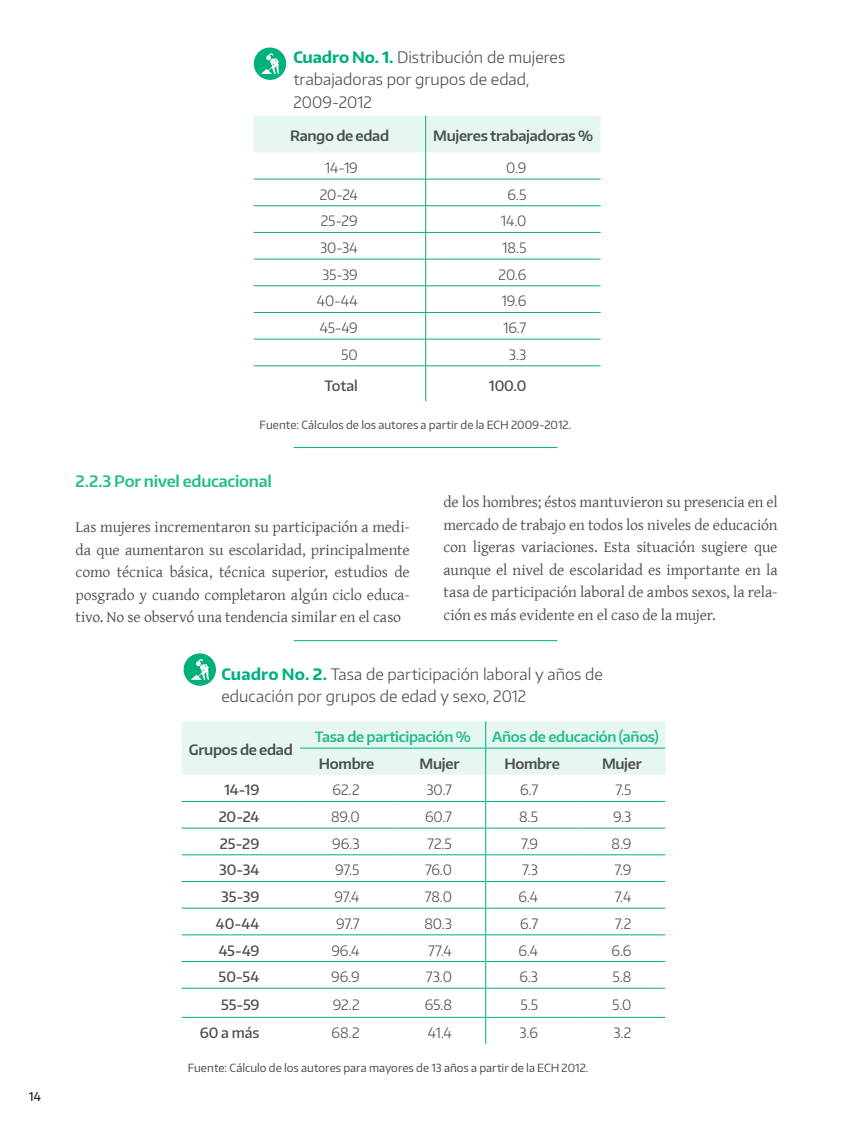
<style>
.page{position:relative;width:864px;height:1134px;background:#fff}
.page>*{position:absolute;margin:0;border:0;box-sizing:border-box;transform-origin:0 0}
.t1{font:15.75px/22.5px "Gentium Basic";letter-spacing:-.01em;color:#4d4d4f;text-align:justify}
.t2{font:300 15.75px/22.5px "Encode Sans Normal";letter-spacing:.005em;color:#4d4d4f}
.t3{font:600 15.75px "Encode Sans Normal";letter-spacing:-.015em;color:#26bc90}
.t4{font:300 14.25px "Encode Sans Normal";letter-spacing:-.01em;color:#4d4d4f}
.t5{font:600 14.25px "Encode Sans Normal";letter-spacing:-.02em;color:#4d4d4f}
.t6{font:500 14.25px "Encode Sans Normal";letter-spacing:-.01em;color:#4d4d4f}
.t7{font:600 14.25px "Encode Sans Normal";letter-spacing:-.02em;color:#26bc90}
.t8{font:12px "Encode Sans Normal";color:#000}
.t9{font:11.25px "Encode Sans Normal";color:#4d4d4f}
.s1{font-weight:700;color:#00b07d}
</style>
<div class="page">
<svg style="left:254px;top:116px;width:347px;height:250px"></svg>
<hr style="left:425px;top:366px;width:1px;height:35px;background:#00b07d">
<hr style="left:254px;top:179px;width:172px;height:1px;background:#00b07d">
<hr style="left:426px;top:179px;width:175px;height:1px;background:#00b07d">
<hr style="left:254px;top:205px;width:172px;height:1px;background:#00b07d">
<hr style="left:426px;top:205px;width:175px;height:1px;background:#00b07d">
<hr style="left:254px;top:232px;width:172px;height:1px;background:#00b07d">
<hr style="left:426px;top:232px;width:175px;height:1px;background:#00b07d">
<hr style="left:254px;top:259px;width:172px;height:1px;background:#00b07d">
<hr style="left:426px;top:259px;width:175px;height:1px;background:#00b07d">
<hr style="left:254px;top:286px;width:172px;height:1px;background:#00b07d">
<hr style="left:426px;top:286px;width:175px;height:1px;background:#00b07d">
<hr style="left:254px;top:312px;width:172px;height:1px;background:#00b07d">
<hr style="left:426px;top:312px;width:175px;height:1px;background:#00b07d">
<hr style="left:254px;top:339px;width:172px;height:1px;background:#00b07d">
<hr style="left:426px;top:339px;width:175px;height:1px;background:#00b07d">
<hr style="left:254px;top:366px;width:172px;height:1px;background:#00b07d">
<hr style="left:426px;top:366px;width:175px;height:1px;background:#00b07d">
<div style="left:254px;top:48px;width:32px;height:32px;background:#00b07d;border-radius:50%"></div>
<svg style="left:261px;top:53px;width:18px;height:21px"></svg>
<svg style="left:182px;top:721px;width:483px;height:323px"></svg>
<hr style="left:300px;top:748px;width:93px;height:1px;background:#00b07d">
<hr style="left:393px;top:748px;width:93px;height:1px;background:#00b07d">
<hr style="left:486px;top:748px;width:93px;height:1px;background:#00b07d">
<hr style="left:579px;top:748px;width:86px;height:1px;background:#00b07d">
<hr style="left:182px;top:1017px;width:118px;height:1px;background:#00b07d">
<hr style="left:300px;top:1017px;width:93px;height:1px;background:#00b07d">
<hr style="left:393px;top:1017px;width:93px;height:1px;background:#00b07d">
<hr style="left:486px;top:1017px;width:93px;height:1px;background:#00b07d">
<hr style="left:579px;top:1017px;width:86px;height:1px;background:#00b07d">
<div style="left:184px;top:653px;width:32px;height:33px;background:#00b07d;border-radius:50%"></div>
<svg style="left:191px;top:659px;width:18px;height:21px"></svg>
<hr style="left:294px;top:640px;width:263px;height:1px;background:#00b07d">
<hr style="left:294px;top:447px;width:263px;height:1px;background:#00b07d">
<p class="t8" style="left:29px;top:1089px;width:14px">14</p>
<p class="t2" style="left:293px;top:45px;width:273px"><span class="s1">Cuadro No. 1.</span> Distribución de mujeres trabajadoras por grupos de edad,<br>2009-2012</p>
<p class="t5" style="left:290px;top:127px;width:101px">Rango de edad</p>
<p class="t5" style="left:433px;top:127px;width:161px">Mujeres trabajadoras %</p>
<p class="t4" style="left:325px;top:158px;width:34px">14-19</p>
<p class="t4" style="left:506px;top:158px;width:22px">0.9</p>
<p class="t4" style="left:320px;top:185px;width:40px">20-24</p>
<p class="t4" style="left:508px;top:185px;width:20px">6.5</p>
<p class="t4" style="left:321px;top:212px;width:39px">25-29</p>
<p class="t4" style="left:501px;top:212px;width:27px">14.0</p>
<p class="t4" style="left:320px;top:238px;width:39px">30-34</p>
<p class="t4" style="left:502px;top:238px;width:26px">18.5</p>
<p class="t4" style="left:322px;top:265px;width:37px">35-39</p>
<p class="t4" style="left:499px;top:265px;width:29px">20.6</p>
<p class="t4" style="left:317px;top:292px;width:43px">40-44</p>
<p class="t4" style="left:502px;top:292px;width:26px">19.6</p>
<p class="t4" style="left:320px;top:318px;width:39px">45-49</p>
<p class="t4" style="left:503px;top:318px;width:25px">16.7</p>
<p class="t4" style="left:341px;top:345px;width:18px">50</p>
<p class="t4" style="left:509px;top:345px;width:19px">3.3</p>
<p class="t6" style="left:324px;top:376px;width:35px">Total</p>
<p class="t6" style="left:489px;top:376px;width:39px">100.0</p>
<p class="t9" style="left:260px;top:417px;width:313px">Fuente: Cálculos de los autores a partir de la ECH 2009-2012.</p>
<p class="t3" style="left:76px;top:471px;width:198px">2.2.3 Por nivel educacional</p>
<p class="t1" style="left:76px;top:515px;width:336px">Las mujeres incrementaron su participación a medi&shy;da que aumentaron su escolaridad, principalmente como técnica básica, técnica superior, estudios de posgrado y cuando completaron algún ciclo educa&shy;tivo. No se observó una tendencia similar en el caso</p>
<p class="t1" style="left:443px;top:490px;width:336px">de los hombres; éstos mantuvieron su presencia en el mercado de trabajo en todos los niveles de educación con ligeras variaciones. Esta situación sugiere que aunque el nivel de escolaridad es importante en la tasa de participación laboral de ambos sexos, la rela&shy;ción es más evidente en el caso de la mujer.</p>
<p class="t2" style="left:221px;top:662px;width:383px"><span class="s1">Cuadro No. 2.</span> Tasa de participación laboral y años de educación por grupos de edad y sexo, 2012</p>
<p class="t5" style="left:189px;top:741px;width:106px">Grupos de edad</p>
<p class="t7" style="left:315px;top:727px;width:158px">Tasa de participación %</p>
<p class="t7" style="left:492px;top:727px;width:168px">Años de educación (años)</p>
<p class="t5" style="left:319px;top:754px;width:57px">Hombre</p>
<p class="t5" style="left:420px;top:754px;width:41px">Mujer</p>
<p class="t5" style="left:504px;top:754px;width:57px">Hombre</p>
<p class="t5" style="left:602px;top:754px;width:41px">Mujer</p>
<p class="t6" style="left:224px;top:781px;width:37px">14-19</p>
<p class="t4" style="left:333px;top:781px;width:29px">62.2</p>
<p class="t4" style="left:426px;top:781px;width:27px">30.7</p>
<p class="t4" style="left:520px;top:781px;width:19px">6.7</p>
<p class="t4" style="left:615px;top:781px;width:18px">7.5</p>
<p class="t6" style="left:219px;top:807px;width:42px">20-24</p>
<p class="t4" style="left:331px;top:807px;width:30px">89.0</p>
<p class="t4" style="left:425px;top:807px;width:28px">60.7</p>
<p class="t4" style="left:519px;top:807px;width:20px">8.5</p>
<p class="t4" style="left:613px;top:807px;width:20px">9.3</p>
<p class="t6" style="left:220px;top:834px;width:41px">25-29</p>
<p class="t4" style="left:332px;top:834px;width:29px">96.3</p>
<p class="t4" style="left:427px;top:834px;width:26px">72.5</p>
<p class="t4" style="left:521px;top:834px;width:19px">7.9</p>
<p class="t4" style="left:612px;top:834px;width:21px">8.9</p>
<p class="t6" style="left:219px;top:861px;width:42px">30-34</p>
<p class="t4" style="left:335px;top:861px;width:26px">97.5</p>
<p class="t4" style="left:425px;top:861px;width:28px">76.0</p>
<p class="t4" style="left:522px;top:861px;width:17px">7.3</p>
<p class="t4" style="left:615px;top:861px;width:19px">7.9</p>
<p class="t6" style="left:221px;top:887px;width:40px">35-39</p>
<p class="t4" style="left:335px;top:887px;width:27px">97.4</p>
<p class="t4" style="left:425px;top:887px;width:29px">78.0</p>
<p class="t4" style="left:518px;top:887px;width:21px">6.4</p>
<p class="t4" style="left:615px;top:887px;width:18px">7.4</p>
<p class="t6" style="left:216px;top:914px;width:45px">40-44</p>
<p class="t4" style="left:336px;top:914px;width:25px">97.7</p>
<p class="t4" style="left:424px;top:914px;width:29px">80.3</p>
<p class="t4" style="left:520px;top:914px;width:19px">6.7</p>
<p class="t4" style="left:615px;top:914px;width:18px">7.2</p>
<p class="t6" style="left:219px;top:941px;width:42px">45-49</p>
<p class="t4" style="left:331px;top:941px;width:30px">96.4</p>
<p class="t4" style="left:428px;top:941px;width:25px">77.4</p>
<p class="t4" style="left:518px;top:941px;width:21px">6.4</p>
<p class="t4" style="left:612px;top:941px;width:21px">6.6</p>
<p class="t6" style="left:219px;top:968px;width:42px">50-54</p>
<p class="t4" style="left:331px;top:968px;width:30px">96.9</p>
<p class="t4" style="left:426px;top:968px;width:28px">73.0</p>
<p class="t4" style="left:519px;top:968px;width:20px">6.3</p>
<p class="t4" style="left:613px;top:968px;width:20px">5.8</p>
<p class="t6" style="left:221px;top:995px;width:40px">55-59</p>
<p class="t4" style="left:333px;top:995px;width:28px">92.2</p>
<p class="t4" style="left:425px;top:995px;width:29px">65.8</p>
<p class="t4" style="left:520px;top:995px;width:19px">5.5</p>
<p class="t4" style="left:612px;top:995px;width:21px">5.0</p>
<p class="t6" style="left:200px;top:1023px;width:61px">60 a más</p>
<p class="t4" style="left:332px;top:1023px;width:30px">68.2</p>
<p class="t4" style="left:428px;top:1023px;width:26px">41.4</p>
<p class="t4" style="left:519px;top:1023px;width:20px">3.6</p>
<p class="t4" style="left:613px;top:1023px;width:20px">3.2</p>
<p class="t9" style="left:188px;top:1060px;width:402px">Fuente: Cálculo de los autores para mayores de 13 años a partir de la ECH 2012.</p>
</div>
